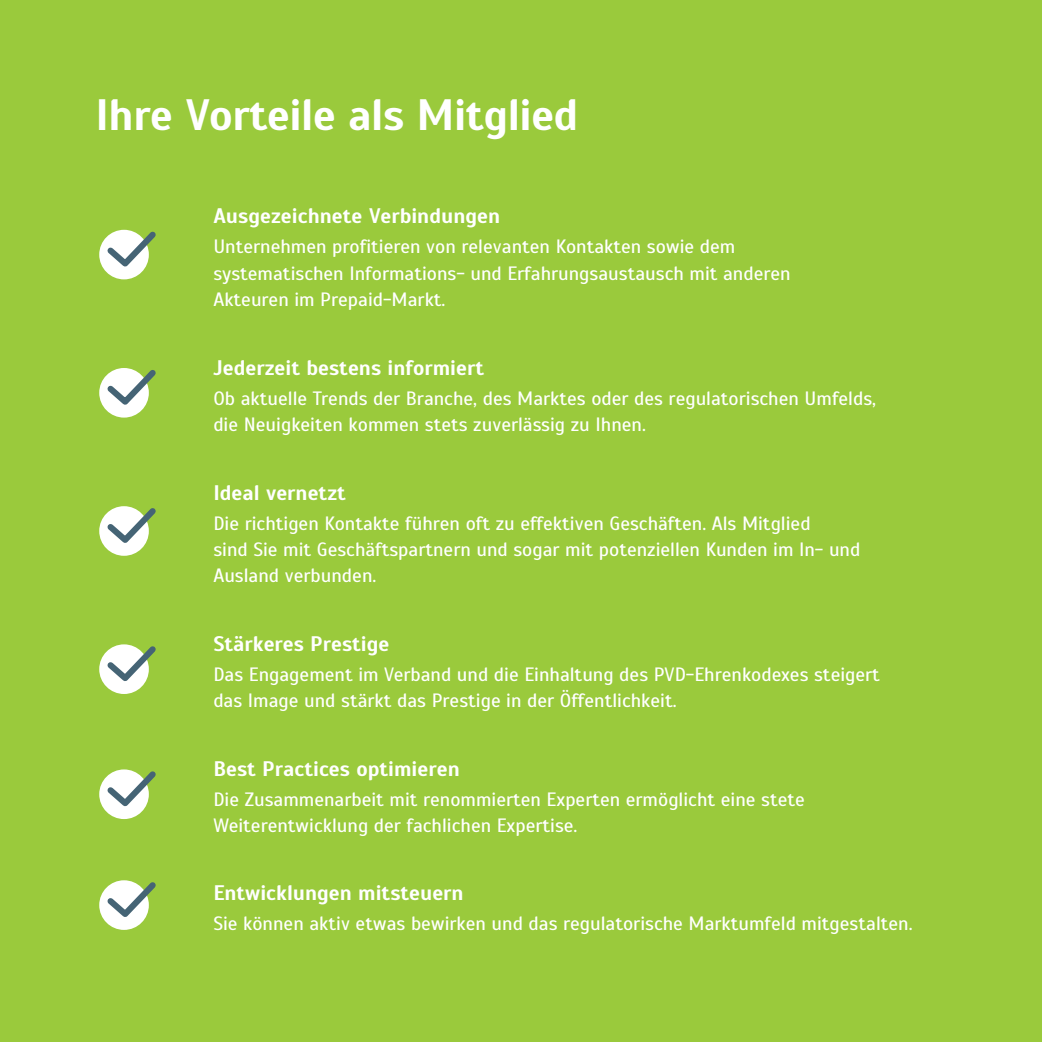
<style>
.page{position:relative;width:1042px;height:1042px;background:#9aca3c}
.page>*{position:absolute;margin:0;border:0;box-sizing:border-box;transform-origin:0 0}
.t1{font:700 43.75px "Scada";letter-spacing:-.01em;color:#fff}
.t2{font:700 21px "Scada";color:#fff}
.t3{font:19.25px/26.2px "Scada";color:#fff}
</style>
<div class="page">
<div style="left:99px;top:230px;width:50px;height:49px;background:#fff;border-radius:50%"></div>
<svg style="left:102px;top:229px;width:54px;height:43px"></svg>
<svg style="left:99px;top:368px;width:50px;height:50px"></svg>
<svg style="left:102px;top:368px;width:54px;height:42px"></svg>
<div style="left:99px;top:506px;width:50px;height:50px;background:#fff;border-radius:50%"></div>
<svg style="left:102px;top:506px;width:54px;height:42px"></svg>
<div style="left:99px;top:644px;width:50px;height:50px;background:#fff;border-radius:50%"></div>
<svg style="left:102px;top:644px;width:54px;height:42px"></svg>
<div style="left:99px;top:769px;width:50px;height:50px;background:#fff;border-radius:50%"></div>
<svg style="left:102px;top:769px;width:54px;height:42px"></svg>
<div style="left:99px;top:880px;width:50px;height:50px;background:#fff;border-radius:50%"></div>
<svg style="left:102px;top:880px;width:54px;height:42px"></svg>
<hr style="left:1041px;top:0;width:1px;height:1042px;background:#e2e5ea">
<h1 class="t1" style="left:95px;top:88px;width:484px">Ihre Vorteile als Mitglied</h1>
<p class="t2" style="left:213px;top:203px;width:288px">Ausgezeichnete Verbindungen</p>
<p class="t3" style="left:213px;top:234px;width:579px">Unternehmen profitieren von relevanten Kontakten sowie dem systematischen Informations- und Erfahrungsaustausch mit anderen<br>Akteuren im Prepaid-Markt.</p>
<p class="t2" style="left:213px;top:355px;width:272px">Jederzeit bestens informiert</p>
<p class="t3" style="left:213px;top:385px;width:664px">Ob aktuelle Trends der Branche, des Marktes oder des regulatorischen Umfelds, die Neuigkeiten kommen stets zuverlässig zu Ihnen.</p>
<p class="t2" style="left:213px;top:480px;width:134px">Ideal vernetzt</p>
<p class="t3" style="left:213px;top:510px;width:648px">Die richtigen Kontakte führen oft zu effektiven Geschäften. Als Mitglied<br>sind Sie mit Geschäftspartnern und sogar mit potenziellen Kunden im In- und<br>Ausland verbunden.</p>
<p class="t2" style="left:213px;top:631px;width:178px">Stärkeres Prestige</p>
<p class="t3" style="left:213px;top:661px;width:668px">Das Engagement im Verband und die Einhaltung des PVD-Ehrenkodexes steigert das Image und stärkt das Prestige in der Öffentlichkeit.</p>
<p class="t2" style="left:213px;top:756px;width:248px">Best Practices optimieren</p>
<p class="t3" style="left:213px;top:786px;width:593px">Die Zusammenarbeit mit renommierten Experten ermöglicht eine stete<br>Weiterentwicklung der fachlichen Expertise.</p>
<p class="t2" style="left:213px;top:880px;width:252px">Entwicklungen mitsteuern</p>
<p class="t3" style="left:213px;top:910px;width:701px">Sie können aktiv etwas bewirken und das regulatorische Marktumfeld mitgestalten.</p>
</div>
